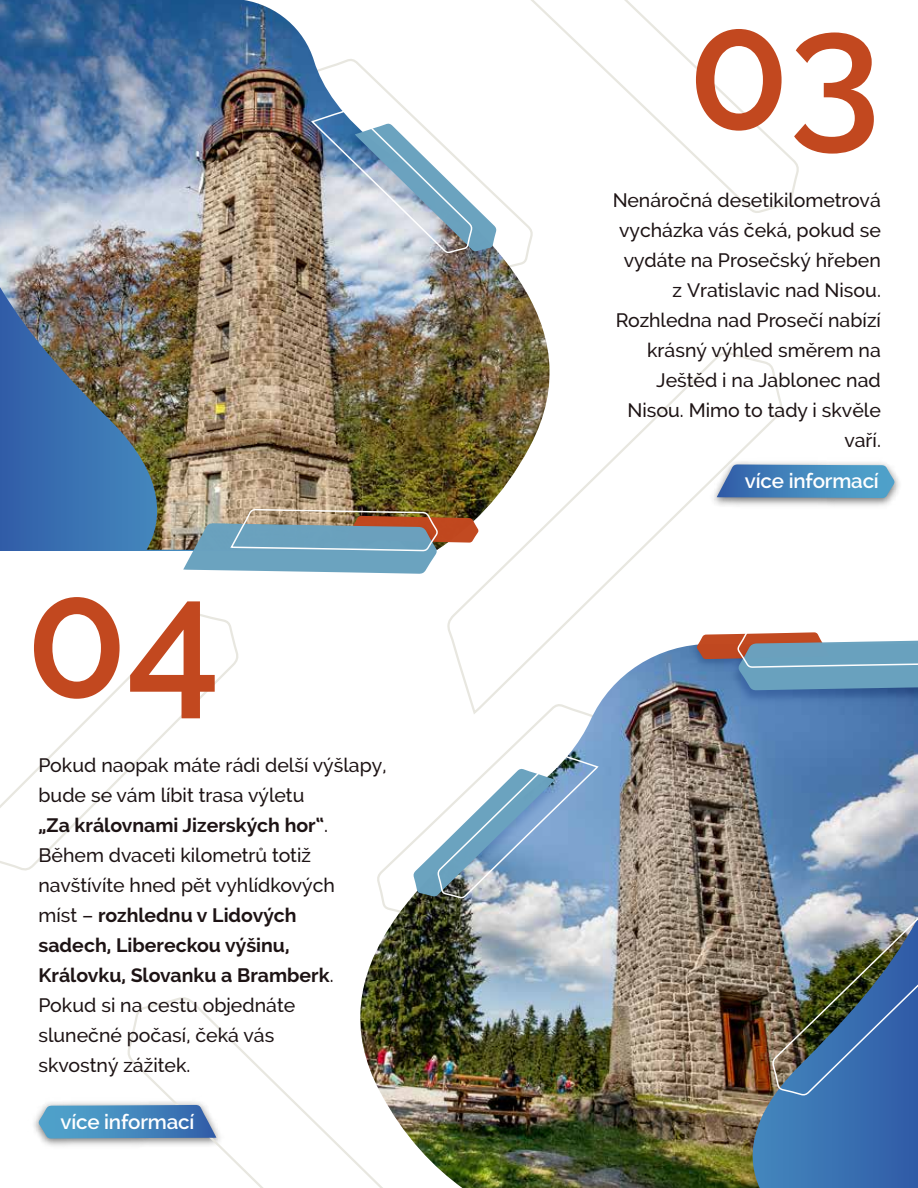
<style>
.page{position:relative;width:918px;height:1188px;background:#fff}
.page>*{position:absolute;margin:0;border:0;box-sizing:border-box;transform-origin:0 0}
.t1{font:600 167.55px "Raleway";color:#c2481f}
.t2{font:600 20.55px "Raleway";letter-spacing:-.01em;color:#fff}
.t3{font:500 19.5px/30px "Raleway";color:#1b1112;text-align:right}
.s1{font-weight:700}
</style>
<div class="page">
<svg style="left:450px;top:352px;width:332px;height:292px"></svg>
<svg style="left:595px;top:0;width:204px;height:213px"></svg>
<img style="left:0;top:0;width:595px;height:550px">
<img style="left:293px;top:465px;width:241px;height:135px">
<img style="left:132px;top:476px;width:362px;height:159px">
<img style="left:183px;top:509px;width:296px;height:65px">
<img style="left:299px;top:74px;width:250px;height:236px">
<img style="left:311px;top:109px;width:186px;height:144px">
<svg style="left:127px;top:997px;width:187px;height:126px"></svg>
<svg style="left:0;top:611px;width:240px;height:260px"></svg>
<img style="left:314px;top:644px;width:604px;height:544px">
<img style="left:641px;top:582px;width:141px;height:135px">
<img style="left:681px;top:593px;width:237px;height:158px">
<svg style="left:697px;top:625px;width:221px;height:65px"></svg>
<img style="left:361px;top:720px;width:250px;height:235px">
<svg style="left:413px;top:754px;width:186px;height:144px"></svg>
<img style="left:772px;top:907px;width:146px;height:189px">
<img style="left:663px;top:412px;width:236px;height:142px">
<svg style="left:717px;top:464px;width:178px;height:34px;background:#5390c0"></svg>
<img style="left:34px;top:1053px;width:237px;height:135px">
<svg style="left:38px;top:1105px;width:178px;height:34px;background:#538fbf"></svg>
<h1 class="t1" style="left:25px;top:542px;width:196px">04</h1>
<p class="t3" style="left:38px;top:750px;width:350px;text-align:left">Pokud naopak máte rádi delší výšlapy, bude se vám líbit trasa výletu<br><span class="s1">„Za královnami Jizerských hor“</span>.<br>Během dvaceti kilometrů totiž navštívíte hned pět vyhlídkových<br>míst – <span class="s1">rozhlednu v Lidových<br>sadech, Libereckou výšinu,<br>Královku, Slovanku a Bramberk</span>.<br>Pokud si na cestu objednáte<br>slunečné počasí, čeká vás<br>skvostný zážitek.</p>
<p class="t2" style="left:60px;top:1110px;width:135px">více informací</p>
<h1 class="t1" style="left:687px;top:-26px;width:195px">03</h1>
<p class="t3" style="left:612px;top:185px;width:270px">Nenáročná desetikilometrová vycházka vás čeká, pokud se vydáte na Prosečský hřeben z Vratislavic nad Nisou.<br>Rozhledna nad Prosečí nabízí krásný výhled směrem na<br>Ještěd i na Jablonec nad<br>Nisou. Mimo to tady i skvěle vaří.</p>
<p class="t2" style="left:745px;top:469px;width:135px">více informací</p>
</div>
